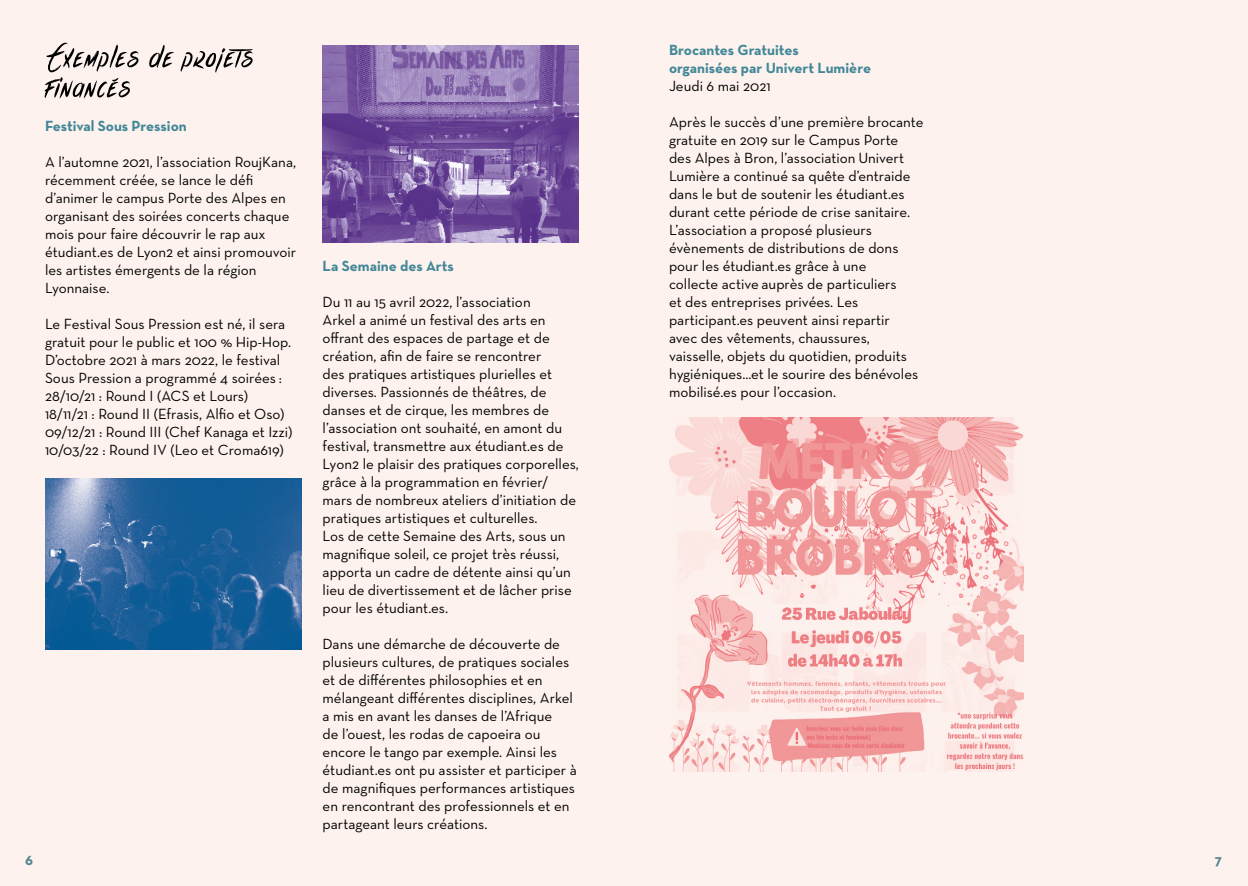
<style>
.page{position:relative;width:1248px;height:886px;background:#fff}
.page>*{position:absolute;margin:0;border:0;box-sizing:border-box;transform-origin:0 0}
.t1{font:75px "les Sensationsde Cerise";letter-spacing:.03em;color:#000}
.t2{font:15px/18px "Neutra Text";color:#000}
.t3{font:700 15px/18px "Neutra Text";color:#428797}
</style>
<div class="page">
<div style="left:0;top:0;width:1247px;height:886px;background:#fdf2ee"></div>
<img style="left:669px;top:417px;width:354px;height:355px">
<img style="left:45px;top:478px;width:256px;height:171px">
<img style="left:322px;top:45px;width:257px;height:197px">
<h1 class="t1" style="left:45px;top:-5px;width:210px">Exemples de projets</h1>
<h1 class="t1" style="left:45px;top:25px;width:87px">financés</h1>
<p class="t3" style="left:45px;top:117px;width:143px">Festival Sous Pression</p>
<p class="t2" style="left:45px;top:153px;width:253px">A l’automne 2021, l’association RoujKana, récemment créée, se lance le défi d’animer le campus Porte des Alpes en organisant des soirées concerts chaque mois pour faire découvrir le rap aux étudiant.es de Lyon2 et ainsi promouvoir les artistes émergents de la région Lyonnaise.</p>
<p class="t2" style="left:45px;top:315px;width:249px">Le Festival Sous Pression est né, il sera gratuit pour le public et 100 % Hip-Hop.<br>D’octobre 2021 à mars 2022, le festival Sous Pression a programmé 4 soirées :<br>28/10/21 : Round I (ACS et Lours)<br>18/11/21 : Round II (Efrasis, Alfio et Oso)<br>09/12/21 : Round III (Chef Kanaga et Izzi)<br>10/03/22 : Round IV (Leo et Croma619)</p>
<p class="t3" style="left:322px;top:257px;width:133px">La Semaine des Arts</p>
<p class="t2" style="left:322px;top:293px;width:258px">Du 11 au 15 avril 2022, l’association<br>Arkel a animé un festival des arts en offrant des espaces de partage et de création, afin de faire se rencontrer<br>des pratiques artistiques plurielles et diverses. Passionnés de théâtres, de danses et de cirque, les membres de l’association ont souhaité, en amont du festival, transmettre aux étudiant.es de Lyon2 le plaisir des pratiques corporelles, grâce à la programmation en février/ mars de nombreux ateliers d’initiation de pratiques artistiques et culturelles.<br>Los de cette Semaine des Arts, sous un magnifique soleil, ce projet très réussi, apporta un cadre de détente ainsi qu’un lieu de divertissement et de lâcher prise pour les étudiant.es.</p>
<p class="t2" style="left:322px;top:635px;width:255px">Dans une démarche de découverte de plusieurs cultures, de pratiques sociales et de différentes philosophies et en mélangeant différentes disciplines, Arkel a mis en avant les danses de l’Afrique<br>de l’ouest, les rodas de capoeira ou encore le tango par exemple. Ainsi les étudiant.es ont pu assister et participer à de magnifiques performances artistiques en rencontrant des professionnels et en partageant leurs créations.</p>
<p class="t3" style="left:669px;top:41px;width:203px">Brocantes Gratuites organisées par Univert Lumière</p>
<p class="t2" style="left:669px;top:77px;width:103px">Jeudi 6 mai 2021</p>
<p class="t2" style="left:669px;top:113px;width:256px">Après le succès d’une première brocante gratuite en 2019 sur le Campus Porte des Alpes à Bron, l’association Univert Lumière a continué sa quête d’entraide dans le but de soutenir les étudiant.es durant cette période de crise sanitaire.<br>L’association a proposé plusieurs évènements de distributions de dons pour les étudiant.es grâce à une<br>collecte active auprès de particuliers<br>et des entreprises privées. Les participant.es peuvent ainsi repartir<br>avec des vêtements, chaussures, vaisselle, objets du quotidien, produits hygiéniques...et le sourire des bénévoles mobilisé.es pour l’occasion.</p>
<p class="t3" style="left:25px;top:850px;width:9px">6</p>
<p class="t3" style="left:1214px;top:851px;width:9px">7</p>
</div>
